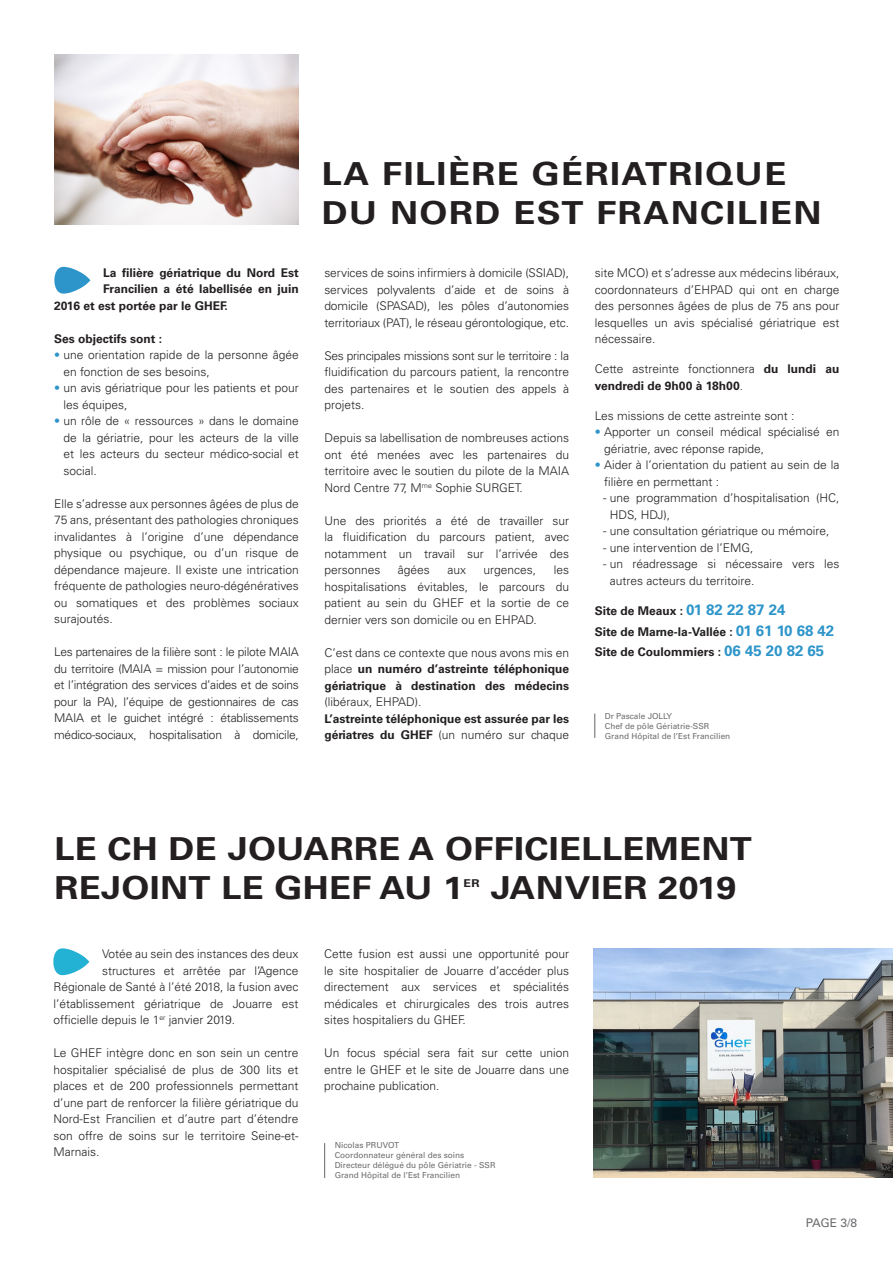
<style>
.page{position:relative;width:893px;height:1263px;background:#fff}
.page>*{position:absolute;margin:0;border:0;box-sizing:border-box;transform-origin:0 0}
.t1{font:700 31.65px "Univers";letter-spacing:.01em;color:#231f20;scale:1.14 1}
.t2{font:700 31.65px/39px "Univers";letter-spacing:.04em;color:#231f20;scale:1.14 1}
.t3{font:300 12px/16.5px "Univers";color:#231f20;text-align:justify}
.t4{font:700 12px/16.5px "Univers";color:#231f20}
.t5{font:12px "Univers";color:#6c6d70}
.t6{font:700 10.8px "Univers";color:#231f20;scale:1.14 1}
.t7{font:8.25px "Univers";color:#6c6d70}
.s1{color:#2d95c9}
.s2{font-weight:300}
.s3{font-size:15px;color:#2d95c9}
</style>
<div class="page">
<svg style="left:594px;top:714px;width:1px;height:24px"></svg>
<img style="left:54px;top:54px;width:245px;height:170px">
<svg style="left:54px;top:267px;width:36px;height:27px"></svg>
<svg style="left:53px;top:948px;width:36px;height:27px"></svg>
<hr style="left:324px;top:1143px;width:1px;height:35px;background:#6c6d70">
<img style="left:594px;top:948px;width:299px;height:230px">
<p class="t4" style="left:103px;top:264px;width:197px">La filière gériatrique du Nord Est</p>
<p class="t4" style="left:103px;top:281px;width:197px">Francilien a été labellisée en juin</p>
<p class="t4" style="left:54px;top:297px;width:175px">2016 et est portée par le GHEF.</p>
<p class="t4" style="left:54px;top:330px;width:110px">Ses objectifs sont :</p>
<p class="t3" style="left:63px;top:347px;width:237px;text-indent:-9px"><span class="s1">•</span> une orientation rapide de la personne âgée en fonction de ses besoins,</p>
<p class="t3" style="left:63px;top:380px;width:237px;text-indent:-9px"><span class="s1">•</span> un avis gériatrique pour les patients et pour les équipes,</p>
<p class="t3" style="left:63px;top:413px;width:237px;text-indent:-9px"><span class="s1">•</span> un rôle de « ressources » dans le domaine de la gériatrie, pour les acteurs de la ville et les acteurs du secteur médico-social et social.</p>
<p class="t3" style="left:54px;top:495px;width:246px">Elle s’adresse aux personnes âgées de plus de 75 ans, présentant des pathologies chroniques invalidantes à l’origine d’une dépendance physique ou psychique, ou d’un risque de dépendance majeure. Il existe une intrication fréquente de pathologies neuro-dégénératives ou somatiques et des problèmes sociaux surajoutés.</p>
<p class="t3" style="left:54px;top:644px;width:246px">Les partenaires de la filière sont : le pilote MAIA du territoire (MAIA = mission pour l’autonomie et l’intégration des services d’aides et de soins pour la PA), l’équipe de gestionnaires de cas MAIA et le guichet intégré : établissements médico-sociaux, hospitalisation à domicile,</p>
<p class="t2" style="left:322px;top:155px;width:440px">LA FILIÈRE GÉRIATRIQUE<br>DU NORD EST FRANCILIEN</p>
<p class="t3" style="left:324px;top:265px;width:246px">services de soins infirmiers à domicile (SSIAD), services polyvalents d’aide et de soins à domicile (SPASAD), les pôles d’autonomies territoriaux (PAT), le réseau gérontologique, etc.</p>
<p class="t3" style="left:324px;top:347px;width:246px">Ses principales missions sont sur le territoire : la fluidification du parcours patient, la rencontre des partenaires et le soutien des appels à projets.</p>
<p class="t3" style="left:324px;top:430px;width:246px">Depuis sa labellisation de nombreuses actions ont été menées avec les partenaires du territoire avec le soutien du pilote de la MAIA Nord Centre 77, M<sup>me</sup> Sophie SURGET.</p>
<p class="t3" style="left:324px;top:512px;width:246px">Une des priorités a été de travailler sur la fluidification du parcours patient, avec notamment un travail sur l’arrivée des personnes</p>
<p class="t3" style="left:324px;top:562px;width:246px;text-indent:229px">les hospitalisations évitables, le parcours du patient au sein du GHEF et la sortie de ce dernier vers son domicile ou en EHPAD.</p>
<p class="t4" style="left:324px;top:645px;width:246px;text-align:justify"><span class="s2">C’est dans ce contexte que nous avons mis en place</span> un numéro d’astreinte téléphonique gériatrique à destination des médecins <span class="s2">(libéraux, EHPAD).</span></p>
<p class="t4" style="left:324px;top:711px;width:246px">L’astreinte téléphonique est assurée par les gériatres du GHEF <span class="s2">(un numéro sur chaque</span></p>
<p class="t3" style="left:398px;top:562px;width:34px">âgées</p>
<p class="t3" style="left:447px;top:562px;width:20px">aux</p>
<p class="t3" style="left:484px;top:562px;width:54px">urgences,</p>
<p class="t3" style="left:595px;top:265px;width:246px">site MCO) et s’adresse aux médecins libéraux, coordonnateurs d’EHPAD qui ont en charge des personnes âgées de plus de 75 ans pour lesquelles un avis spécialisé gériatrique est nécessaire.</p>
<p class="t4" style="left:595px;top:361px;width:246px"><span class="s2">Cette astreinte fonctionnera</span> du lundi au vendredi de 9h00 à 18h00<span class="s2">.</span></p>
<p class="t3" style="left:595px;top:407px;width:201px">Les missions de cette astreinte sont :</p>
<p class="t3" style="left:604px;top:424px;width:237px;text-indent:-9px"><span class="s1">•</span> Apporter un conseil médical spécialisé en gériatrie, avec réponse rapide,</p>
<p class="t3" style="left:604px;top:457px;width:237px;text-indent:-9px"><span class="s1">•</span> Aider à l’orientation du patient au sein de la filière en permettant :</p>
<p class="t3" style="left:610px;top:490px;width:231px;text-indent:-7px">- une programmation d’hospitalisation (HC,<br>HDS, HDJ),</p>
<p class="t3" style="left:603px;top:523px;width:228px">- une consultation gériatrique ou mémoire,</p>
<p class="t3" style="left:603px;top:539px;width:152px">- une intervention de l’EMG,</p>
<p class="t3" style="left:610px;top:556px;width:231px;text-indent:-7px">- un réadressage si nécessaire vers les autres acteurs du territoire.</p>
<p class="t4" style="left:595px;top:603px;width:192px">Site de Meaux : <span class="s3">01 82 22 87 24</span></p>
<p class="t4" style="left:595px;top:623px;width:241px">Site de Marne-la-Vallée : <span class="s3">01 61 10 68 42</span></p>
<p class="t4" style="left:595px;top:644px;width:231px">Site de Coulommiers : <span class="s3">06 45 20 82 65</span></p>
<p class="t7" style="left:605px;top:711px;width:69px">Dr Pascale JOLLY</p>
<p class="t7" style="left:605px;top:721px;width:106px">Chef de pôle Gériatrie-SSR</p>
<p class="t7" style="left:605px;top:731px;width:127px">Grand Hôpital de l’Est Francilien</p>
<p class="t1" style="left:54px;top:830px;width:613px">LE CH DE JOUARRE A OFFICIELLEMENT</p>
<p class="t1" style="left:54px;top:869px;width:360px">REJOINT LE GHEF AU 1</p>
<p class="t6" style="left:463px;top:877px;width:16px">ER</p>
<p class="t1" style="left:491px;top:869px;width:217px">JANVIER 2019</p>
<p class="t3" style="left:102px;top:946px;width:198px">Votée au sein des instances des deux</p>
<p class="t3" style="left:102px;top:962px;width:198px">structures et arrêtée par l’Agence</p>
<p class="t3" style="left:53px;top:979px;width:247px">Régionale de Santé à l’été 2018, la fusion avec</p>
<p class="t3" style="left:53px;top:995px;width:247px">l’établissement gériatrique de Jouarre est</p>
<p class="t3" style="left:53px;top:1012px;width:183px">officielle depuis le 1<sup>er</sup> janvier 2019.</p>
<p class="t3" style="left:53px;top:1045px;width:247px">Le GHEF intègre donc en son sein un centre hospitalier spécialisé de plus de 300 lits et places et de 200 professionnels permettant d’une part de renforcer la filière gériatrique du Nord-Est Francilien et d’autre part d’étendre son offre de soins sur le territoire Seine-et-Marnais.</p>
<p class="t3" style="left:324px;top:946px;width:247px">Cette fusion est aussi une opportunité pour le site hospitalier de Jouarre d’accéder plus directement aux services et spécialités médicales et chirurgicales des trois autres sites hospitaliers du GHEF.</p>
<p class="t3" style="left:324px;top:1045px;width:247px">Un focus spécial sera fait sur cette union entre le GHEF et le site de Jouarre dans une prochaine publication.</p>
<p class="t7" style="left:335px;top:1140px;width:66px">Nicolas PRUVOT</p>
<p class="t7" style="left:335px;top:1150px;width:131px">Coordonnateur général des soins</p>
<p class="t7" style="left:335px;top:1160px;width:162px">Directeur délégué du pôle Gériatrie - SSR</p>
<p class="t7" style="left:335px;top:1170px;width:127px">Grand Hôpital de l’Est Francilien</p>
<p class="t5" style="left:806px;top:1216px;width:53px">PAGE 3/8</p>
</div>
